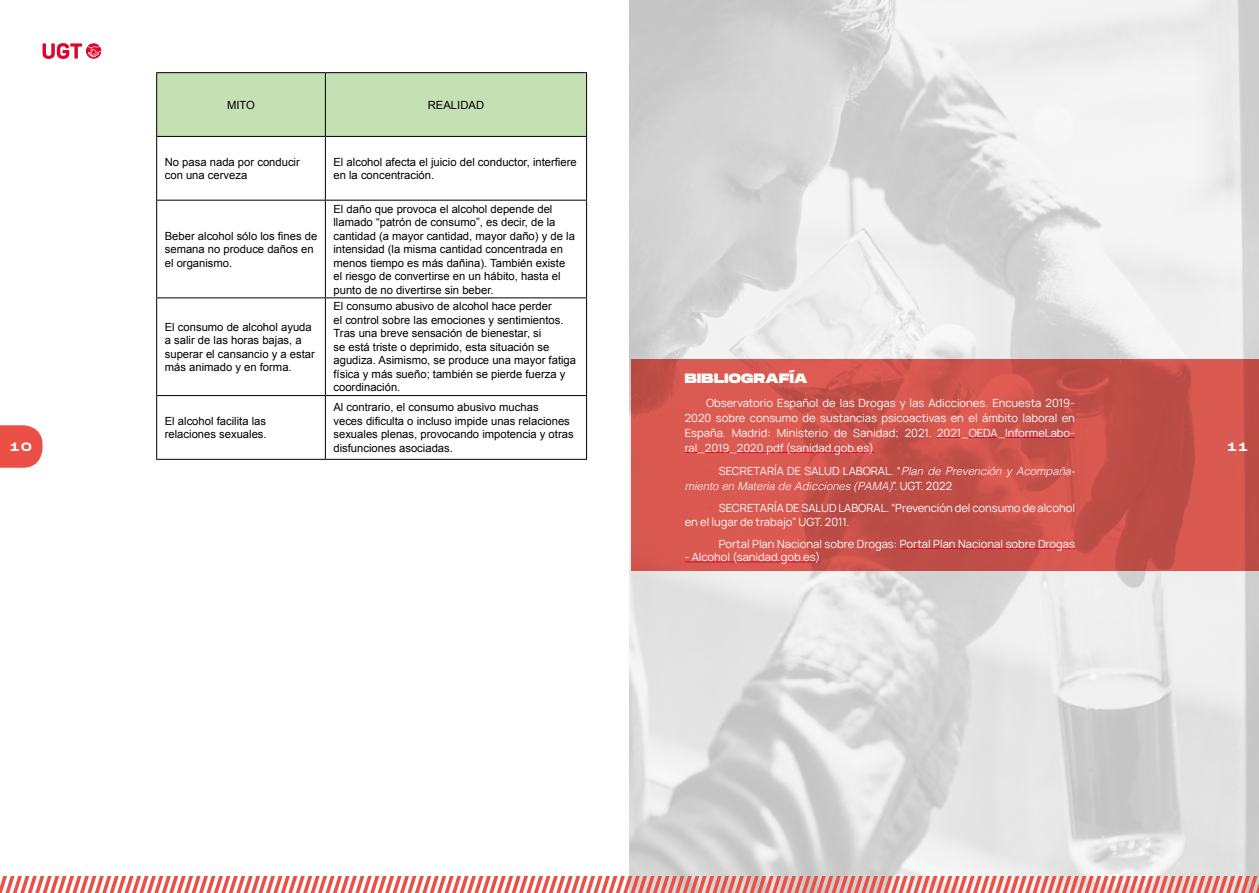
<style>
.page{position:relative;width:1259px;height:893px;background:#fff}
.page>*{position:absolute;margin:0;border:0;box-sizing:border-box;transform-origin:0 0}
.t1{font:800 13.5px "Monument Extended";letter-spacing:.025em;color:#fff}
.t2{font:12px "Monument Extended";color:#fff}
.t3{font:11.25px/13.5px "Arial";color:#000}
.t4{font:11.25px/15px "Manrope";color:#fff;text-align:justify}
.t5{font:italic 300 11.25px "Helvetica";color:#fff}
.s1{font-weight:700;color:#ea5045}
.s2{font-family:"Helvetica";font-weight:300;font-style:italic}
.s3{font-family:"Manrope";font-weight:400;font-style:normal}
</style>
<div class="page">
<img style="left:629px;top:0;width:630px;height:876px">
<svg style="left:631px;top:359px;width:628px;height:212px;background:#cc534b"></svg>
<hr style="left:937px;top:437px;width:138px;height:1px;background:#dd052b">
<hr style="left:685px;top:452px;width:189px;height:1px;background:#dd052b">
<hr style="left:900px;top:548px;width:175px;height:1px;background:#dd052b">
<hr style="left:685px;top:562px;width:135px;height:1px;background:#dd052b">
<div style="left:157px;top:73px;width:429px;height:63px;background:#c5e0b3"></div>
<hr style="left:156px;top:72px;width:169px;height:1px;background:#000">
<hr style="left:156px;top:73px;width:1px;height:63px;background:#000">
<hr style="left:325px;top:72px;width:262px;height:1px;background:#000">
<hr style="left:325px;top:73px;width:1px;height:63px;background:#000">
<hr style="left:586px;top:73px;width:1px;height:63px;background:#000">
<hr style="left:156px;top:136px;width:169px;height:1px;background:#000">
<hr style="left:156px;top:137px;width:1px;height:63px;background:#000">
<hr style="left:325px;top:136px;width:262px;height:1px;background:#000">
<hr style="left:325px;top:137px;width:1px;height:63px;background:#000">
<hr style="left:586px;top:137px;width:1px;height:63px;background:#000">
<hr style="left:156px;top:200px;width:169px;height:1px;background:#000">
<hr style="left:156px;top:201px;width:1px;height:96px;background:#000">
<hr style="left:325px;top:200px;width:262px;height:1px;background:#000">
<hr style="left:325px;top:201px;width:1px;height:96px;background:#000">
<hr style="left:586px;top:201px;width:1px;height:96px;background:#000">
<hr style="left:156px;top:297px;width:169px;height:1px;background:#000">
<hr style="left:156px;top:298px;width:1px;height:97px;background:#000">
<hr style="left:325px;top:297px;width:262px;height:1px;background:#000">
<hr style="left:325px;top:298px;width:1px;height:97px;background:#000">
<hr style="left:586px;top:298px;width:1px;height:97px;background:#000">
<hr style="left:156px;top:395px;width:169px;height:1px;background:#000">
<hr style="left:325px;top:395px;width:262px;height:1px;background:#000">
<hr style="left:156px;top:459px;width:169px;height:1px;background:#000">
<hr style="left:325px;top:459px;width:262px;height:1px;background:#000">
<hr style="left:156px;top:396px;width:1px;height:63px;background:#000">
<hr style="left:325px;top:396px;width:1px;height:63px;background:#000">
<hr style="left:586px;top:396px;width:1px;height:63px;background:#000">
<svg style="left:0;top:876px;width:1259px;height:17px"></svg>
<svg style="left:43px;top:43px;width:59px;height:16px"></svg>
<svg style="left:0;top:425px;width:43px;height:43px;background:#ec6258"></svg>
<p class="t3" style="left:227px;top:98px;width:29px">MITO</p>
<p class="t3" style="left:428px;top:98px;width:58px">REALIDAD</p>
<p class="t3" style="left:165px;top:155px;width:137px">No pasa nada por conducir con una cerveza</p>
<p class="t3" style="left:333px;top:155px;width:245px">El alcohol afecta el juicio del conductor, interfiere en la concentración.</p>
<p class="t3" style="left:165px;top:229px;width:154px">Beber alcohol sólo los fines de semana no produce daños en el organismo.</p>
<p class="t3" style="left:333px;top:202px;width:243px">El daño que provoca el alcohol depende del llamado “patrón de consumo”, es decir, de la cantidad (a mayor cantidad, mayor daño) y de la intensidad (la misma cantidad concentrada en menos tiempo es más dañina). También existe el riesgo de convertirse en un hábito, hasta el punto de no divertirse sin beber.</p>
<p class="t3" style="left:333px;top:300px;width:244px">El consumo abusivo de alcohol hace perder<br>el control sobre las emociones y sentimientos.<br>Tras una breve sensación de bienestar, si<br>se está triste o deprimido, esta situación se agudiza. Asimismo, se produce una mayor fatiga física y más sueño; también se pierde fuerza y coordinación.</p>
<p class="t3" style="left:165px;top:320px;width:152px">El consumo de alcohol ayuda a salir de las horas bajas, a superar el cansancio y a estar más animado y en forma.</p>
<p class="t1" style="left:685px;top:369px;width:124px">BIBLIOGRAFÍA</p>
<p class="t4" style="left:685px;top:395px;width:392px;text-indent:21px">Observatorio Español de las Drogas y las Adicciones. Encuesta 2019- 2020 sobre consumo de sustancias psicoactivas en el ámbito laboral en España. Madrid: Ministerio de Sanidad; 2021. 2021_OEDA_InformeLabo&shy;ral_2019_2020.pdf (sanidad.gob.es)</p>
<p class="t4" style="left:706px;top:463px;width:370px"><span class="s1">•</span> SECRETARÍA DE SALUD LABORAL. “<span class="s2">Plan de Prevención y Acompaña-</span></p>
<p class="t5" style="left:685px;top:477px;width:269px">miento en Materia de Adicciones (PAMA)<span class="s3">”. UGT. 2022</span></p>
<p class="t4" style="left:685px;top:501px;width:392px;line-height:13.5px;text-indent:21px"><span class="s1">•</span> SECRETARÍA DE SALUD LABORAL. “Prevención del consumo de alcohol en el lugar de trabajo” UGT. 2011.</p>
<p class="t4" style="left:706px;top:536px;width:370px"><span class="s1">•</span> Portal Plan Nacional sobre Drogas: Portal Plan Nacional sobre Drogas</p>
<p class="t4" style="left:685px;top:549px;width:137px">- Alcohol (sanidad.gob.es)</p>
<p class="t3" style="left:333px;top:401px;width:242px">Al contrario, el consumo abusivo muchas<br>veces dificulta o incluso impide unas relaciones sexuales plenas, provocando impotencia y otras</p>
<p class="t3" style="left:165px;top:414px;width:103px">El alcohol facilita las relaciones sexuales.</p>
<p class="t2" style="left:11px;top:438px;width:23px">10</p>
<p class="t3" style="left:333px;top:441px;width:121px">disfunciones asociadas.</p>
<p class="t2" style="left:1227px;top:438px;width:21px">11</p>
</div>
